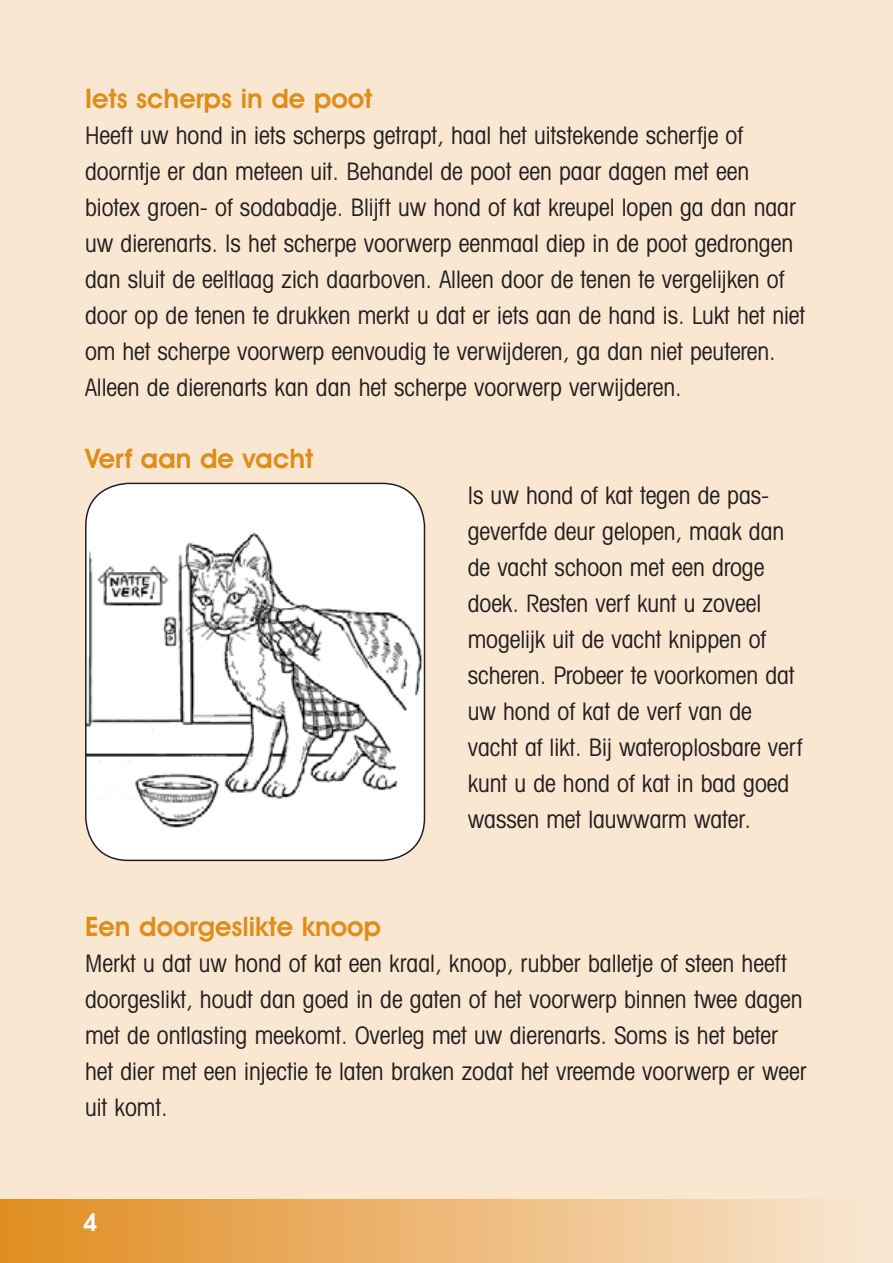
<style>
.page{position:relative;width:893px;height:1263px;background:#f9e7d2}
.page>*{position:absolute;margin:0;border:0;box-sizing:border-box;transform-origin:0 0}
.t1{font:600 27px "Avant Garde IT Cby BT";color:#df8c19}
.t2{font:condensed 24px/36px "Avant Garde IT Cby BT";color:#231f20}
.t3{font:600 24px "Avant Garde";color:#fff}
</style>
<div class="page">
<div style="left:86px;top:483px;width:338px;height:377px;background:#fff;border-radius:43px"></div>
<img style="left:88px;top:532px;width:334px;height:297px">
<div style="left:85px;top:483px;width:340px;height:378px;border:2px solid #231f20;border-radius:43px"></div>
<div style="left:0;top:1199px;width:893px;height:64px;background:linear-gradient(to right,#e08c1f,#fae7d4)"></div>
<p class="t1" style="left:85px;top:88px;width:289px">Iets scherps in de poot</p>
<p class="t2" style="left:85px;top:119px;width:722px">Heeft uw hond in iets scherps getrapt, haal het uitstekende scherfje of doorntje er dan meteen uit. Behandel de poot een paar dagen met een biotex groen- of sodabadje. Blijft uw hond of kat kreupel lopen ga dan naar uw dierenarts. Is het scherpe voorwerp eenmaal diep in de poot gedrongen dan sluit de eeltlaag zich daarboven. Alleen door de tenen te vergelijken of door op de tenen te drukken merkt u dat er iets aan de hand is. Lukt het niet om het scherpe voorwerp eenvoudig te ver wijderen, ga dan niet peuteren.<br>Alleen de dierenarts kan dan het scherpe voorwerp verwijderen.</p>
<p class="t1" style="left:85px;top:448px;width:230px">Verf aan de vacht</p>
<p class="t2" style="left:468px;top:479px;width:336px">Is uw hond of kat tegen de pas&shy;geverfde deur gelopen, maak dan de vacht schoon met een droge doek. Resten verf kunt u zoveel mogelijk uit de vacht knippen of scheren. Probeer te voorkomen dat uw hond of kat de verf van de vacht af likt. Bij wateroplosbare verf kunt u de hond of kat in bad goed wassen met lauwwarm water.</p>
<p class="t1" style="left:85px;top:916px;width:298px">Een doorgeslikte knoop</p>
<p class="t2" style="left:85px;top:947px;width:723px">Merkt u dat uw hond of kat een kraal, knoop, rubber balletje of steen heeft doorgeslikt, houdt dan goed in de gaten of het voorwerp binnen twee dagen met de ontlasting meekomt. Overleg met uw dierenarts. Soms is het beter het dier met een injectie te laten braken zodat het vreemde voorwerp er weer uit komt.</p>
<p class="t3" style="left:84px;top:1213px;width:15px">4</p>
</div>
